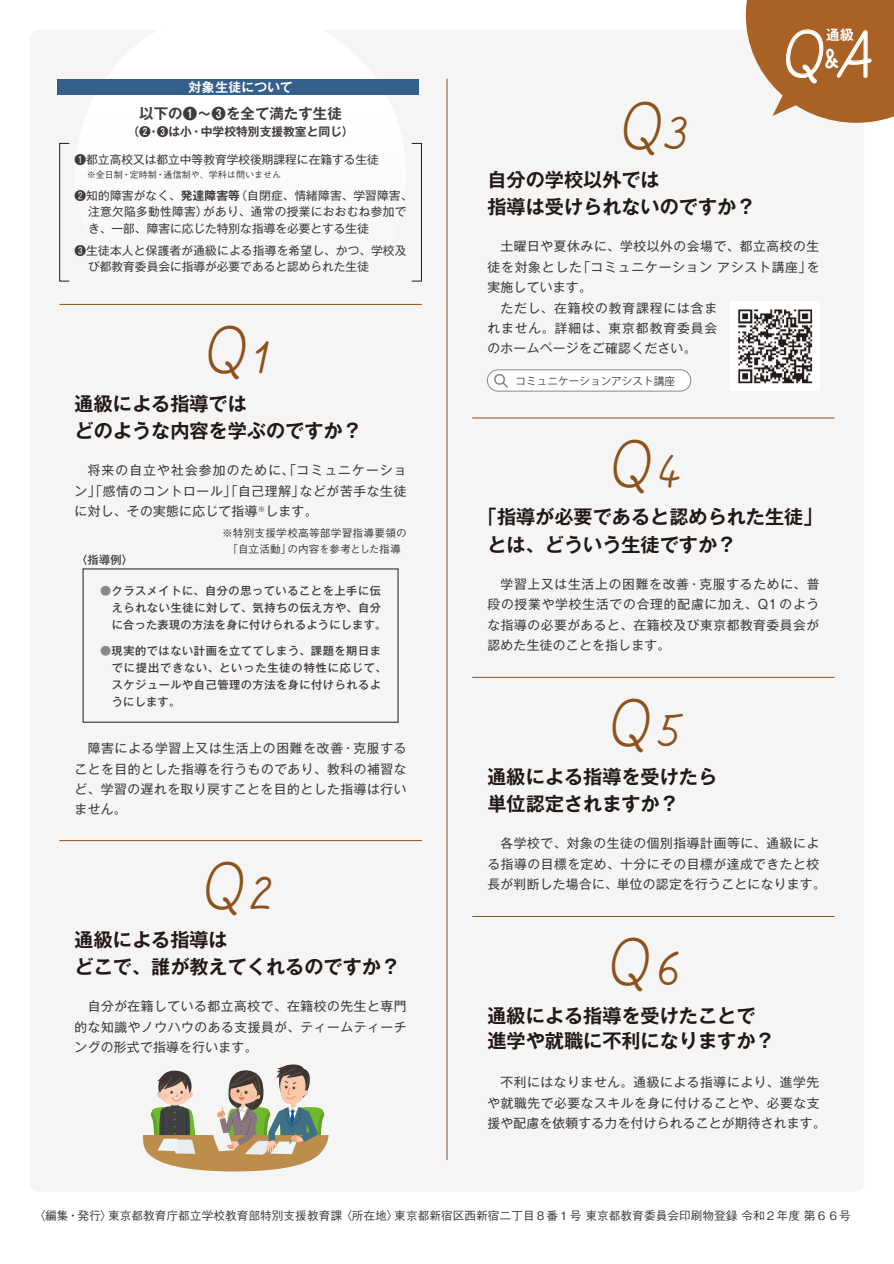
<style>
.page{position:relative;width:894px;height:1264px;background:#fff}
.page>*{position:absolute;margin:0;border:0;box-sizing:border-box;transform-origin:0 0}
.t1{font:31.95px "Alamain";letter-spacing:.17em;color:#8d511a}
.t2{font:31.35px "Alamain";color:#fff}
.t3{font:700 19.2px/27.6px "Gothic MB101 Pro De";color:#231916}
.t4{font:700 14.4px "Gothic MB101 Pro De";color:#3f3b3a}
.t5{font:700 13.8px "Gothic MB101 Pro De";color:#fff}
.t6{font:12.75px/20.4px "Gothic MB101 Pro";letter-spacing:.045em;color:#3f3b3a;text-align:justify}
.t7{font:12.75px/20.4px "Gothic MB101 Pro";letter-spacing:.065em;color:#3f3b3a}
.t8{font:700 12.75px "Gothic MB101 Pro De";letter-spacing:.02em;color:#fff}
.t9{font:11.7px/16.2px "Gothic MB101 Pro";color:#3f3b3a}
.t10{font:500 11.7px "Gothic BBB Pro";color:#3f3b3a}
.t11{font:700 11.7px "Gothic MB101 Pro De";color:#3f3b3a}
.t12{font:500 11.1px/17px "Gothic MB101 Pro";letter-spacing:.055em;color:#3f3b3a}
.t13{font:500 10.65px/15.9px "Gothic BBB Pro";letter-spacing:.015em;color:#3f3b3a}
.t14{font:10.65px "Koz Go Pr 6 N";color:#3f3b3a}
.t15{font:500 9px "Gothic BBB Pro";color:#3f3b3a}
.s1{font-family:"Gothic MB101 Pro De";font-weight:700}
.s2{color:#898989}
</style>
<div class="page">
<div style="left:30px;top:30px;width:833px;height:1161px;background:#f5f5f5;border-radius:9px"></div>
<div style="left:75px;top:8px;width:331px;height:331px;background:#fbfbfb;border-radius:165px"></div>
<hr style="left:60px;top:840px;width:361px;height:1px;background:#8d511a">
<hr style="left:60px;top:304px;width:361px;height:1px;background:#8d511a">
<hr style="left:446px;top:79px;width:1px;height:1080px;background:#8d511a">
<svg style="left:142px;top:1064px;width:186px;height:107px"></svg>
<hr style="left:472px;top:676px;width:361px;height:1px;background:#8d511a">
<hr style="left:472px;top:417px;width:361px;height:1px;background:#8d511a">
<hr style="left:472px;top:915px;width:361px;height:1px;background:#8d511a">
<div style="left:487px;top:370px;width:203px;height:21px;background:#fff;border-radius:11px"></div>
<div style="left:487px;top:369px;width:204px;height:22px;border:1px solid #898989;border-radius:11px"></div>
<svg style="left:494px;top:374px;width:14px;height:14px"></svg>
<img style="left:738px;top:309px;width:75px;height:75px">
<div style="left:59px;top:143px;width:11px;height:138px;border:1px solid #231916"></div>
<div style="left:57px;top:79px;width:362px;height:16px;background:#36608c"></div>
<svg style="left:745px;top:0;width:149px;height:123px;background:#b67b47"></svg>
<p class="t8" style="left:188px;top:76px;width:106px">対象生徒について</p>
<p class="t4" style="left:139px;top:101px;width:204px">以下の❶～❸を全て満たす生徒</p>
<p class="t11" style="left:127px;top:122px;width:228px">（❷・❸は小・中学校特別支援教室と同じ）</p>
<p class="t9" style="left:75px;top:150px;width:306px">❶都立高校又は都立中等教育学校後期課程に在籍する生徒</p>
<p class="t9" style="left:88px;top:186px;width:325px;text-indent:-14px">❷知的障害がなく、<span class="s1">発達障害等</span>（自閉症、情緒障害、学習障害、注意欠陥多動性障害）があり、通常の授業におおむね参加でき、一部、障害に応じた特別な指導を必要とする生徒</p>
<p class="t9" style="left:88px;top:241px;width:320px;text-indent:-14px">❸生徒本人と保護者が通級による指導を希望し、かつ、学校及び都教育委員会に指導が必要であると認められた生徒</p>
<p class="t15" style="left:87px;top:168px;width:196px">※全日制・定時制・通信制や、学科は問いません</p>
<h1 class="t1" style="left:206px;top:343px;width:64px">Q1</h1>
<h3 class="t3" style="left:75px;top:387px;width:289px">通級による指導では<br>どのような内容を学ぶのですか？</h3>
<p class="t6" style="left:75px;top:458px;width:333px">　将来の自立や社会参加のために、「コミュニケーション」「感情のコントロール」「自己理解」などが苦手な生徒に対し、その実態に応じて指導<sup>※</sup>します。</p>
<p class="t12" style="left:76px;top:549px;width:58px">〈指導例〉</p>
<p class="t13" style="left:222px;top:524px;width:186px">※特別支援学校高等部学習指導要領の　「自立活動」の内容を参考とした指導</p>
<p class="t12" style="left:112px;top:581px;width:276px;text-indent:-12px"><span class="s2">●</span>クラスメイトに、自分の思っていることを上手に伝えられない生徒に対して、気持ちの伝え方や、自分に合った表現の方法を身に付けられるようにします。</p>
<p class="t12" style="left:112px;top:640px;width:276px;text-indent:-12px"><span class="s2">●</span>現実的ではない計画を立ててしまう、課題を期日までに提出できない、といった生徒の特性に応じて、スケジュールや自己管理の方法を身に付けられるようにします。</p>
<p class="t6" style="left:75px;top:736px;width:333px">　障害による学習上又は生活上の困難を改善・克服することを目的とした指導を行うものであり、教科の補習など、学習の遅れを取り戻すことを目的とした指導は行いません。</p>
<h1 class="t1" style="left:204px;top:879px;width:68px">Q2</h1>
<h3 class="t3" style="left:75px;top:923px;width:327px">通級による指導は<br>どこで、誰が教えてくれるのですか？</h3>
<p class="t6" style="left:75px;top:994px;width:333px">　自分が在籍している都立高校で、在籍校の先生と専門的な知識やノウハウのある支援員が、ティームティーチングの形式で指導を行います。</p>
<h1 class="t1" style="left:621px;top:119px;width:67px">Q3</h1>
<h3 class="t3" style="left:487px;top:163px;width:269px">自分の学校以外では<br>指導は受けられないのですか？</h3>
<p class="t5" style="left:825px;top:23px;width:30px">通級</p>
<h2 class="t2" style="left:783px;top:47px;width:88px">Q<sup>&amp;</sup>A</h2>
<p class="t7" style="left:487px;top:234px;width:333px">　土曜日や夏休みに、学校以外の会場で、都立高校の生徒を対象とした「コミュニケーション アシスト講座」を実施しています。<br>　ただし、在籍校の教育課程には含ま<br>れません。詳細は、東京都教育委員会<br>のホームページをご確認ください。</p>
<p class="t14" style="left:515px;top:375px;width:161px">コミュニケーションアシスト講座</p>
<h1 class="t1" style="left:611px;top:457px;width:70px">Q4</h1>
<h3 class="t3" style="left:487px;top:500px;width:336px;text-indent:-10px">「指導が必要であると認められた生徒」とは、どういう生徒ですか？</h3>
<p class="t6" style="left:487px;top:572px;width:333px">　学習上又は生活上の困難を改善・克服するために、普段の授業や学校生活での合理的配慮に加え、Q1のような指導の必要があると、在籍校及び東京都教育委員会が認めた生徒のことを指します。</p>
<h1 class="t1" style="left:610px;top:716px;width:71px">Q5</h1>
<h3 class="t3" style="left:487px;top:760px;width:231px">通級による指導を受けたら単位認定されますか？</h3>
<p class="t6" style="left:487px;top:831px;width:340px;text-align:left">　各学校で、対象の生徒の個別指導計画等に、通級による指導の目標を定め、十分にその目標が達成できたと校長が判断した場合に、単位の認定を行うことになります。</p>
<h1 class="t1" style="left:609px;top:955px;width:72px">Q6</h1>
<h3 class="t3" style="left:487px;top:999px;width:289px;line-height:25.5px">通級による指導を受けたことで進学や就職に不利になりますか？</h3>
<p class="t6" style="left:487px;top:1070px;width:340px;text-align:left">　不利にはなりません。通級による指導により、進学先や就職先で必要なスキルを身に付けることや、必要な支援や配慮を依頼する力を付けられることが期待されます。</p>
<p class="t10" style="left:33px;top:1206px;width:818px">〈編集・発行〉東京都教育庁都立学校教育部特別支援教育課 〈所在地〉東京都新宿区西新宿二丁目８番１号 東京都教育委員会印刷物登録 令和２年度 第６６号</p>
</div>
